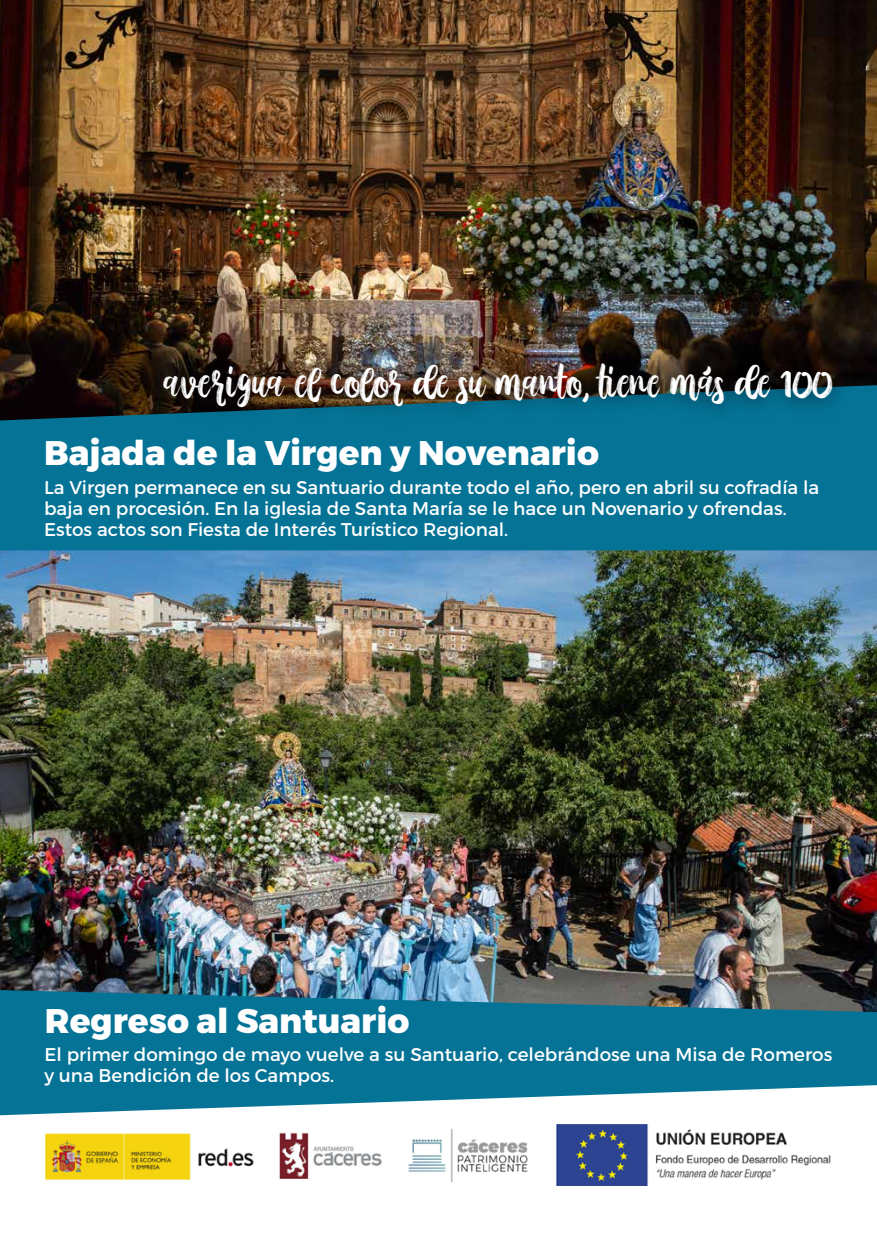
<style>
.page{position:relative;width:877px;height:1241px;background:#fff}
.page>*{position:absolute;margin:0;border:0;box-sizing:border-box;transform-origin:0 0}
.t1{font:800 34.12px "Montserrat";color:#fff}
.t2{font:34.12px "Austhina Brush Calligraphy Scratch";color:#fff}
.t3{font:18.38px/21px "Montserrat";color:#fff}
</style>
<div class="page">
<img style="left:0;top:0;width:876px;height:385px">
<img style="left:0;top:550px;width:876px;height:439px">
<div style="left:0;top:385px;width:876px;height:165px;background:#057396"></div>
<svg style="left:0;top:989px;width:876px;height:126px;background:#2a829f"></svg>
<img style="left:100px;top:337px;width:758px;height:103px">
<img style="left:45px;top:1124px;width:786px;height:61px">
<h1 class="t2" style="left:164px;top:367px;width:669px">averigua el color de su manto, tiene más de 100</h1>
<h1 class="t1" style="left:44px;top:431px;width:556px">Bajada de la Virgen y Novenario</h1>
<p class="t3" style="left:44px;top:476px;width:776px">La Virgen permanece en su Santuario durante todo el año, pero en abril su cofradía la baja en procesión. En la iglesia de Santa María se le hace un Novenario y ofrendas.<br>Estos actos son Fiesta de Interés Turístico Regional.</p>
<h1 class="t1" style="left:45px;top:999px;width:366px">Regreso al Santuario</h1>
<p class="t3" style="left:44px;top:1043px;width:789px">El primer domingo de mayo vuelve a su Santuario, celebrándose una Misa de Romeros y una Bendición de los Campos.</p>
</div>
